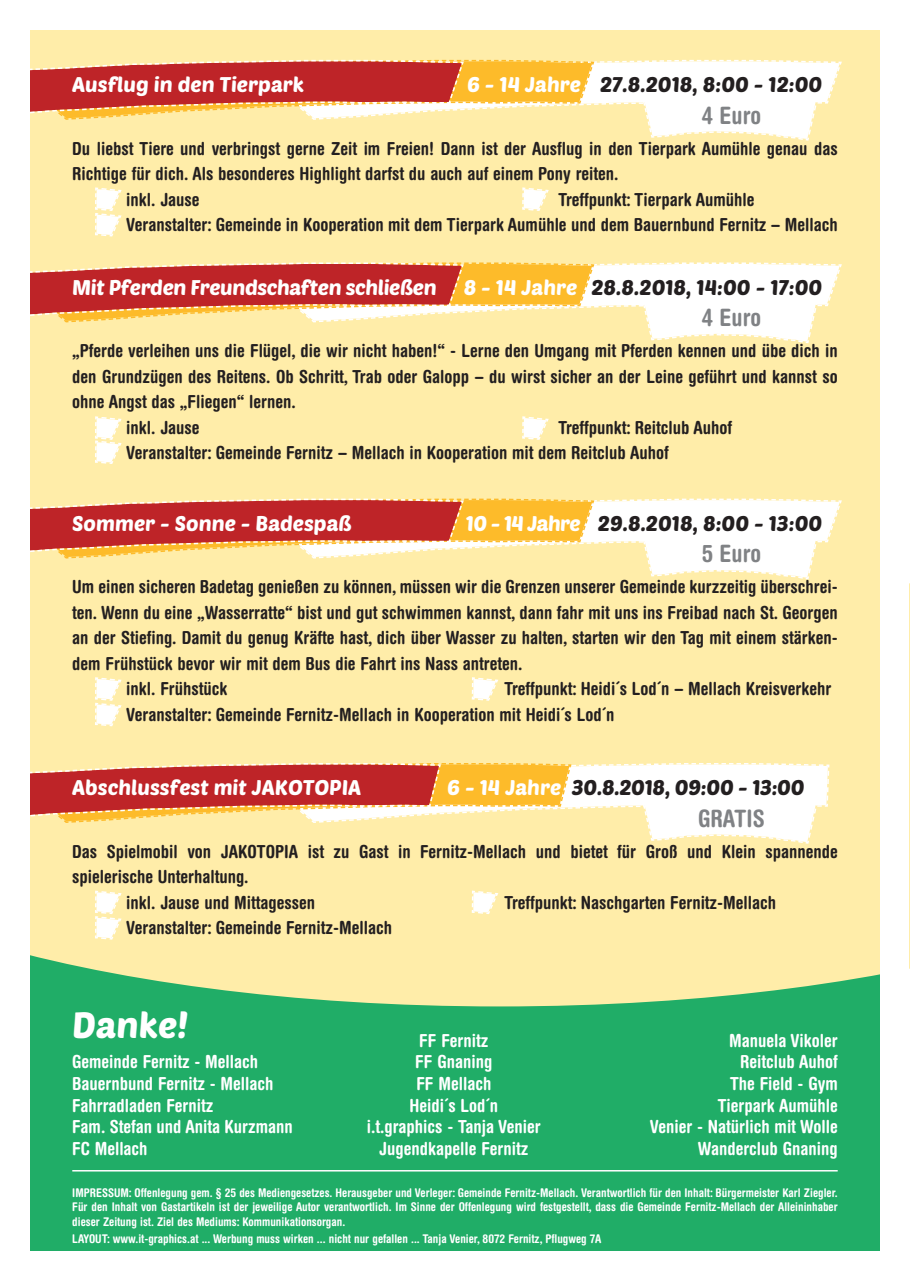
<style>
.page{position:relative;width:910px;height:1280px;background:#fff}
.page>*{position:absolute;margin:0;border:0;box-sizing:border-box;transform-origin:0 0}
.t1{font:36px "Poetsen One";color:#fff}
.t2{font:700 condensed 24px "Helvetica Rounded LT";color:#808285}
.t3{font:21px "Poetsen One";color:#231f20}
.t4{font:21px "Poetsen One";color:#fff}
.t5{font:21px "Poetsen One";letter-spacing:-.02em;color:#fff}
.t6{font:700 condensed 18px/25.5px "Helvetica Rounded LT";color:#231f20}
.t7{font:700 condensed 18px/21.6px "Helvetica Rounded LT";color:#fff}
.t8{font:700 condensed 12px/14.4px "Helvetica Rounded LT";color:#fff;text-align:justify}
.s1{color:#fff}
</style>
<div class="page">
<div style="left:30px;top:826px;width:850px;height:424px;background:#20ad67"></div>
<div style="left:30px;top:30px;width:850px;height:753px;background:#ffeda9"></div>
<svg style="left:522px;top:416px;width:27px;height:24px"></svg>
<svg style="left:522px;top:187px;width:27px;height:24px"></svg>
<svg style="left:95px;top:416px;width:27px;height:48px"></svg>
<svg style="left:30px;top:262px;width:812px;height:82px"></svg>
<svg style="left:95px;top:187px;width:27px;height:50px"></svg>
<svg style="left:30px;top:59px;width:812px;height:82px"></svg>
<svg style="left:30px;top:783px;width:850px;height:223px;background:#ece7a3"></svg>
<svg style="left:95px;top:677px;width:27px;height:50px"></svg>
<svg style="left:471px;top:677px;width:27px;height:24px"></svg>
<svg style="left:30px;top:498px;width:812px;height:82px"></svg>
<svg style="left:470px;top:890px;width:29px;height:25px"></svg>
<svg style="left:93px;top:890px;width:30px;height:50px"></svg>
<svg style="left:30px;top:763px;width:800px;height:82px"></svg>
<hr style="left:72px;top:1170px;width:766px;height:1px;background:#fff">
<p class="t4" style="left:72px;top:76px;width:233px">Ausflug in den Tierpark</p>
<p class="t3" style="left:467px;top:76px;width:357px"><span class="s1">6 - 14 Jahre</span> 27.8.2018, 8:00 - 12:00</p>
<h2 class="t2" style="left:702px;top:106px;width:61px">4 Euro</h2>
<p class="t6" style="left:72px;top:137px;width:767px">Du liebst Tiere und verbringst gerne Zeit im Freien! Dann ist der Ausflug in den Tierpark Aumühle genau das</p>
<p class="t6" style="left:72px;top:163px;width:548px">Richtige für dich. Als besonderes Highlight darfst du auch auf einem Pony reiten.</p>
<p class="t6" style="left:126px;top:188px;width:75px">inkl. Jause</p>
<p class="t6" style="left:126px;top:188px;width:713px;text-indent:432px">Treffpunkt: Tierpark Aumühle<br>Veranstalter: Gemeinde in Kooperation mit dem Tierpark Aumühle und dem Bauernbund Fernitz – Mellach</p>
<p class="t5" style="left:72px;top:279px;width:366px">Mit Pferden Freundschaften schließen</p>
<p class="t3" style="left:464px;top:279px;width:360px"><span class="s1">8 - 14 Jahre</span> 28.8.2018, 14:00 - 17:00</p>
<h2 class="t2" style="left:702px;top:309px;width:61px">4 Euro</h2>
<p class="t6" style="left:72px;top:340px;width:767px">„Pferde verleihen uns die Flügel, die wir nicht haben!“ - Lerne den Umgang mit Pferden kennen und übe dich in</p>
<p class="t6" style="left:72px;top:365px;width:767px">den Grundzügen des Reitens. Ob Schritt, Trab oder Galopp – du wirst sicher an der Leine geführt und kannst so</p>
<p class="t6" style="left:72px;top:391px;width:225px">ohne Angst das „Fliegen“ lernen.</p>
<p class="t6" style="left:126px;top:416px;width:75px">inkl. Jause</p>
<p class="t6" style="left:126px;top:416px;width:607px;text-indent:432px">Treffpunkt: Reitclub Auhof<br>Veranstalter: Gemeinde Fernitz – Mellach in Kooperation mit dem Reitclub Auhof</p>
<p class="t4" style="left:72px;top:515px;width:281px">Sommer - Sonne - Badespaß</p>
<p class="t3" style="left:466px;top:515px;width:358px"><span class="s1">10 - 14 Jahre</span> 29.8.2018, 8:00 - 13:00</p>
<h2 class="t2" style="left:702px;top:545px;width:61px">5 Euro</h2>
<p class="t6" style="left:72px;top:576px;width:767px">Um einen sicheren Badetag genießen zu können, müssen wir die Grenzen unserer Gemeinde kurzzeitig überschrei-</p>
<p class="t6" style="left:72px;top:601px;width:767px">ten. Wenn du eine „Wasserratte“ bist und gut schwimmen kannst, dann fahr mit uns ins Freibad nach St. Georgen</p>
<p class="t6" style="left:72px;top:627px;width:767px">an der Stiefing. Damit du genug Kräfte hast, dich über Wasser zu halten, starten wir den Tag mit einem stärken-</p>
<p class="t6" style="left:72px;top:652px;width:452px">dem Frühstück bevor wir mit dem Bus die Fahrt ins Nass antreten.</p>
<p class="t6" style="left:126px;top:678px;width:103px">inkl. Frühstück</p>
<p class="t6" style="left:126px;top:678px;width:707px;text-indent:378px">Treffpunkt: Heidi´s Lod´n – Mellach Kreisverkehr<br>Veranstalter: Gemeinde Fernitz-Mellach in Kooperation mit Heidi´s Lod´n</p>
<p class="t4" style="left:72px;top:779px;width:290px">Abschlussfest mit JAKOTOPIA</p>
<p class="t3" style="left:447px;top:779px;width:359px"><span class="s1">6 - 14 Jahre</span> 30.8.2018, 09:00 - 13:00</p>
<h2 class="t2" style="left:698px;top:810px;width:68px">GRATIS</h2>
<p class="t6" style="left:72px;top:840px;width:767px">Das Spielmobil von JAKOTOPIA ist zu Gast in Fernitz-Mellach und bietet für Groß und Klein spannende</p>
<p class="t6" style="left:72px;top:866px;width:178px">spielerische Unterhaltung.</p>
<p class="t6" style="left:126px;top:891px;width:190px">inkl. Jause und Mittagessen</p>
<p class="t6" style="left:504px;top:891px;width:273px">Treffpunkt: Naschgarten Fernitz-Mellach</p>
<p class="t6" style="left:126px;top:917px;width:267px">Veranstalter: Gemeinde Fernitz-Mellach</p>
<h1 class="t1" style="left:72px;top:1011px;width:117px">Danke!</h1>
<p class="t7" style="left:72px;top:1053px;width:222px">Gemeinde Fernitz - Mellach<br>Bauernbund Fernitz - Mellach<br>Fahrradladen Fernitz<br>Fam. Stefan und Anita Kurzmann<br>FC Mellach</p>
<p class="t8" style="left:72px;top:1186px;width:767px">IMPRESSUM: Offenlegung gem. § 25 des Mediengesetzes. Herausgeber und Verleger: Gemeinde Fernitz-Mellach. Verantwortlich für den Inhalt: Bürgermeister Karl Ziegler.<br>Für den Inhalt von Gastartikeln ist der jeweilige Autor verantwortlich. Im Sinne der Offenlegung wird festgestellt, dass die Gemeinde Fernitz-Mellach der Alleininhaber dieser Zeitung ist. Ziel des Mediums: Kommunikationsorgan.</p>
<p class="t8" style="left:72px;top:1232px;width:531px">LAYOUT: www.it-graphics.at ... Werbung muss wirken ... nicht nur gefallen ... Tanja Venier, 8072 Fernitz, Pflugweg 7A</p>
<p class="t7" style="left:367px;top:1031px;width:175px;text-align:center">FF Fernitz<br>FF Gnaning<br>FF Mellach<br>Heidi´s Lod´n<br>i.t.graphics - Tanja Venier<br>Jugendkapelle Fernitz</p>
<p class="t7" style="left:650px;top:1031px;width:189px;text-align:right">Manuela Vikoler<br>Reitclub Auhof<br>The Field - Gym<br>Tierpark Aumühle<br>Venier - Natürlich mit Wolle<br>Wanderclub Gnaning</p>
</div>
